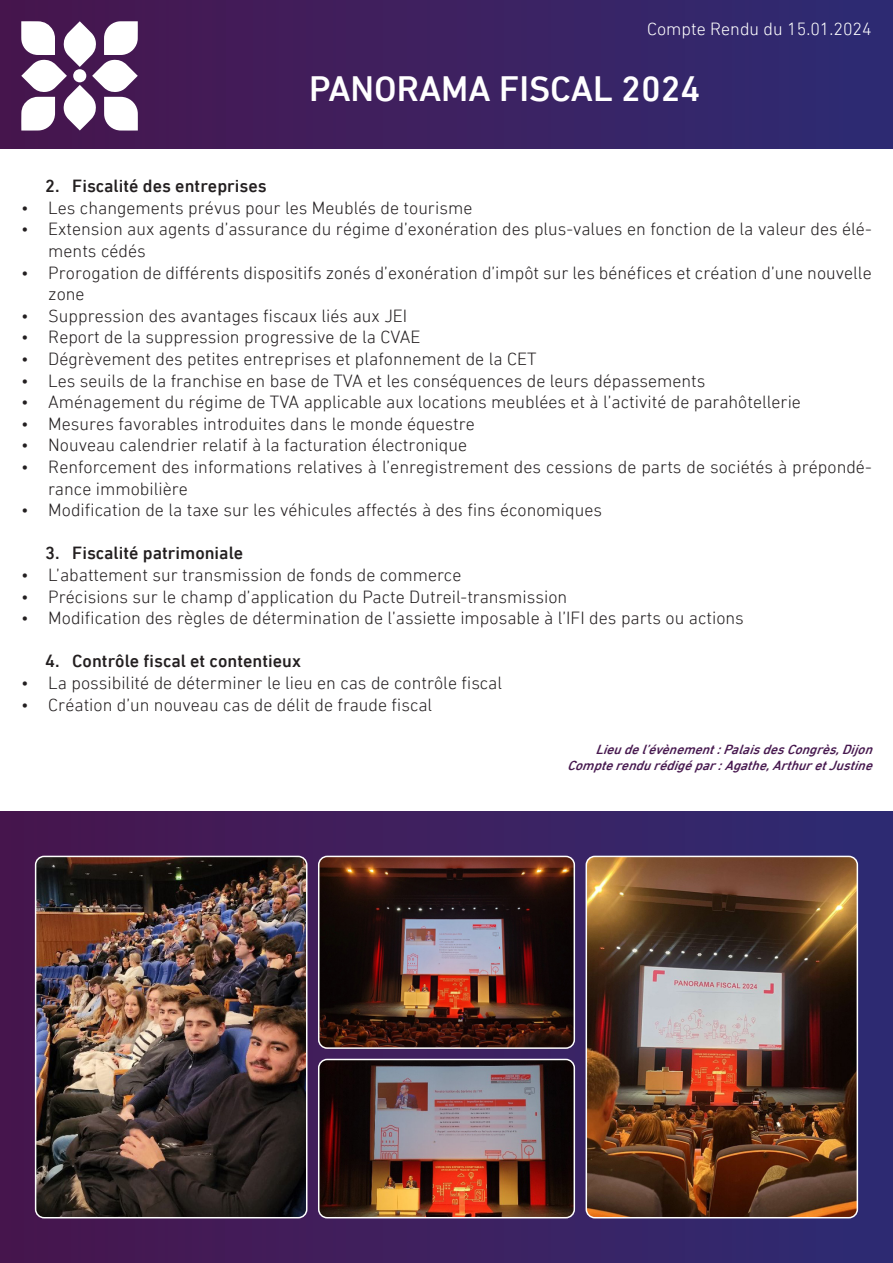
<style>
.page{position:relative;width:893px;height:1263px;background:#fff}
.page>*{position:absolute;margin:0;border:0;box-sizing:border-box;transform-origin:0 0}
.t1{font:500 36px "DIN Next LT Pro";color:#fff}
.t2{font:300 18px/21.6px "DIN Next LT Pro";color:#231f20}
.t3{font:500 18px "DIN Next LT Pro";color:#231f20}
.t4{font:300 18px "DIN Next LT Pro";color:#fff}
.t5{font:italic 500 13.5px "DIN Next LT Pro";color:#47194f}
</style>
<div class="page">
<div style="left:1px;top:1px;width:891px;height:147px;background:linear-gradient(to right,#49154d,#2f2c73)"></div>
<div style="left:0;top:811px;width:893px;height:452px;background:linear-gradient(to right,#4a174e,#302d74)"></div>
<svg style="left:21px;top:21px;width:117px;height:110px"></svg>
<div style="left:73px;top:69px;width:13px;height:13px;background:#fff;border-radius:50%"></div>
<img style="left:36px;top:856px;width:271px;height:362px">
<div style="left:35px;top:856px;width:272px;height:362px;border:2px solid #fff;border-radius:9px"></div>
<img style="left:319px;top:856px;width:255px;height:192px">
<div style="left:318px;top:856px;width:257px;height:193px;border:2px solid #fff;border-radius:9px"></div>
<img style="left:319px;top:1059px;width:255px;height:159px">
<div style="left:318px;top:1059px;width:257px;height:159px;border:2px solid #fff;border-radius:9px"></div>
<img style="left:586px;top:856px;width:271px;height:362px">
<div style="left:586px;top:856px;width:272px;height:362px;border:2px solid #fff;border-radius:9px"></div>
<p class="t4" style="left:647px;top:18px;width:226px">Compte Rendu du 15.01.2024</p>
<p class="t1" style="left:309px;top:68px;width:393px">PANORAMA FISCAL 2024</p>
<p class="t3" style="left:45px;top:176px;width:223px">2. Fiscalité des entreprises</p>
<p class="t2" style="left:21px;top:197px;width:453px">• Les changements prévus pour les Meublés de tourisme</p>
<p class="t2" style="left:48px;top:218px;width:825px;text-indent:-27px">• Extension aux agents d’assurance du régime d’exonération des plus-values en fonction de la valeur des élé&shy;ments cédés</p>
<p class="t2" style="left:48px;top:261px;width:825px;text-indent:-27px">• Prorogation de différents dispositifs zonés d’exonération d’impôt sur les bénéfices et création d’une nouvelle zone</p>
<p class="t2" style="left:21px;top:305px;width:387px">• Suppression des avantages fiscaux liés aux JEI</p>
<p class="t2" style="left:21px;top:326px;width:401px">• Report de la suppression progressive de la CVAE</p>
<p class="t2" style="left:21px;top:348px;width:517px">• Dégrèvement des petites entreprises et plafonnement de la CET</p>
<p class="t2" style="left:21px;top:369px;width:686px">• Les seuils de la franchise en base de TVA et les conséquences de leurs dépassements</p>
<p class="t2" style="left:21px;top:391px;width:781px">• Aménagement du régime de TVA applicable aux locations meublées et à l’activité de parahôtellerie</p>
<p class="t2" style="left:21px;top:413px;width:455px">• Mesures favorables introduites dans le monde équestre</p>
<p class="t2" style="left:21px;top:434px;width:447px">• Nouveau calendrier relatif à la facturation électronique</p>
<p class="t2" style="left:48px;top:456px;width:825px;text-indent:-27px">• Renforcement des informations relatives à l’enregistrement des cessions de parts de sociétés à prépondé&shy;rance immobilière</p>
<p class="t2" style="left:21px;top:499px;width:582px">• Modification de la taxe sur les véhicules affectés à des fins économiques</p>
<p class="t3" style="left:45px;top:543px;width:200px">3. Fiscalité patrimoniale</p>
<p class="t2" style="left:21px;top:564px;width:442px">• L’abattement sur transmission de fonds de commerce</p>
<p class="t2" style="left:21px;top:585px;width:548px">• Précisions sur le champ d’application du Pacte Dutreil-transmission</p>
<p class="t2" style="left:21px;top:607px;width:724px">• Modification des règles de détermination de l’assiette imposable à l’IFI des parts ou actions</p>
<p class="t3" style="left:45px;top:651px;width:257px">4. Contrôle fiscal et contentieux</p>
<p class="t2" style="left:21px;top:672px;width:482px">• La possibilité de déterminer le lieu en cas de contrôle fiscal</p>
<p class="t2" style="left:21px;top:693px;width:413px">• Création d’un nouveau cas de délit de fraude fiscal</p>
<p class="t5" style="left:595px;top:741px;width:283px">Lieudel’évènement:PalaisdesCongrès,Dijon</p>
<p class="t5" style="left:567px;top:757px;width:312px">Compterendurédigépar:Agathe,ArthuretJustine</p>
</div>
